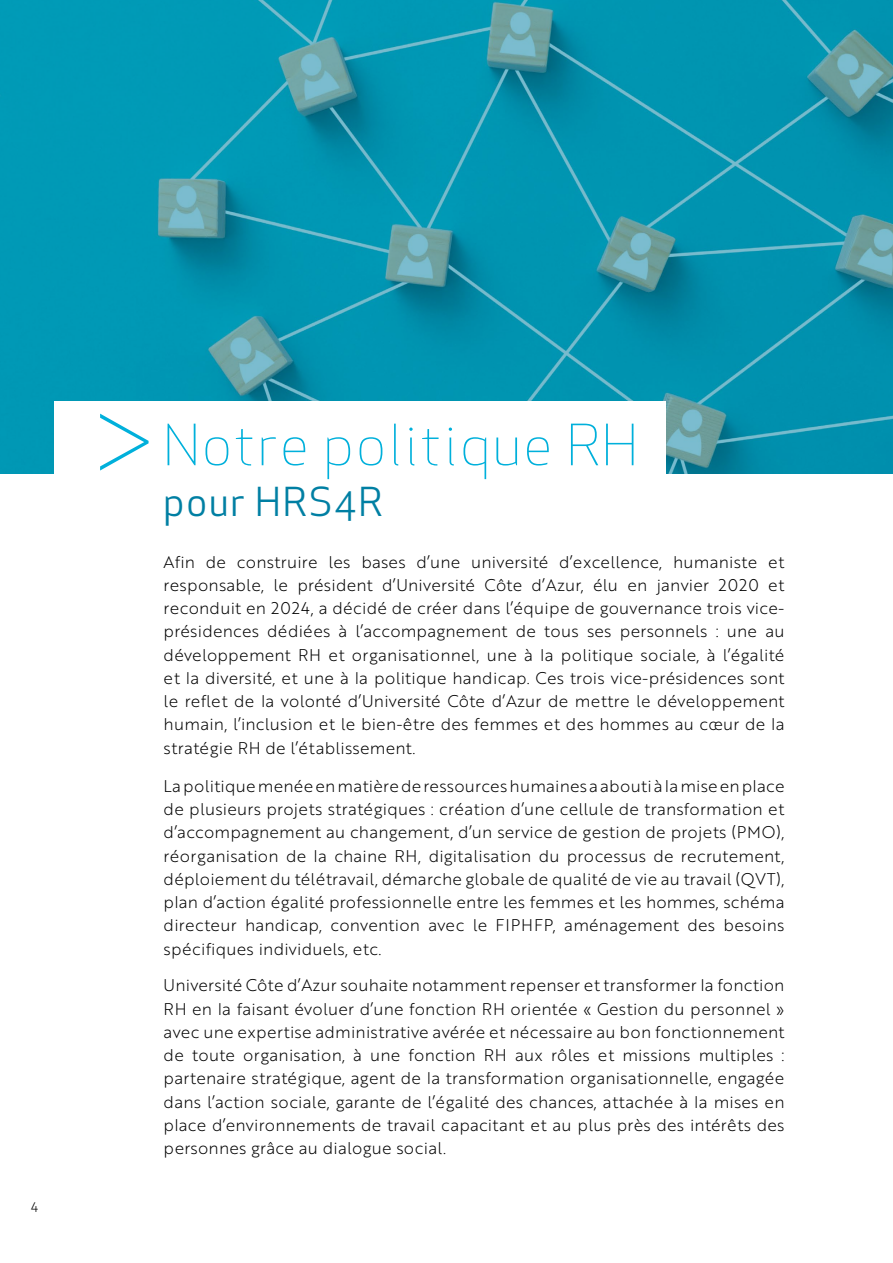
<style>
.page{position:relative;width:893px;height:1263px;background:#fff}
.page>*{position:absolute;margin:0;border:0;box-sizing:border-box;transform-origin:0 0}
.t1{font:300 124.2px "Apex New";color:#00b0db}
.t2{font:300 55.5px "Apex New";letter-spacing:.05em;color:#00b0db}
.t3{font:39px "Apex New";letter-spacing:.05em;color:#007fa3}
.t4{font:16.5px/23.2px "Brother 1816 Light";letter-spacing:.01em;color:#000;text-align:justify}
.t5{font:13.5px "Brother 1816 Light";color:#000}
</style>
<div class="page">
<svg style="left:0;top:0;width:893px;height:473px;background:#0a95b0"></svg>
<div style="left:54px;top:401px;width:611px;height:145px;background:#fff"></div>
<p class="t5" style="left:31px;top:1197px;width:9px">4</p>
<h1 class="t1" style="left:87px;top:363px;width:76px">&gt;</h1>
<h2 class="t2" style="left:164px;top:411px;width:475px">Notre politique RH</h2>
<h3 class="t3" style="left:164px;top:477px;width:220px">pour HRS4R</h3>
<p class="t4" style="left:164px;top:549px;width:622px">Afin de construire les bases d’une université d’excellence, humaniste et responsable, le président d’Université Côte d’Azur, élu en janvier 2020 et reconduit en 2024, a décidé de créer dans l’équipe de gouvernance trois vice&shy;présidences dédiées à l’accompagnement de tous ses personnels : une au développement RH et organisationnel, une à la politique sociale, à l’égalité et la diversité, et une à la politique handicap. Ces trois vice-présidences sont le reflet de la volonté d’Université Côte d’Azur de mettre le développement humain, l’inclusion et le bien-être des femmes et des hommes au cœur de la stratégie RH de l’établissement.</p>
<p class="t4" style="left:164px;top:774px;width:622px">La politique menée en matière de ressources humaines a abouti à la mise en place de plusieurs projets stratégiques : création d’une cellule de transformation et d’accompagnement au changement, d’un service de gestion de projets (PMO), réorganisation de la chaine RH, digitalisation du processus de recrutement, déploiement du télétravail, démarche globale de qualité de vie au travail (QVT), plan d’action égalité professionnelle entre les femmes et les hommes, schéma directeur handicap, convention avec le FIPHFP, aménagement des besoins spécifiques individuels, etc.</p>
<p class="t4" style="left:164px;top:973px;width:622px">Université Côte d’Azur souhaite notamment repenser et transformer la fonction RH en la faisant évoluer d’une fonction RH orientée « Gestion du personnel » avec une expertise administrative avérée et nécessaire au bon fonctionnement de toute organisation, à une fonction RH aux rôles et missions multiples : partenaire stratégique, agent de la transformation organisationnelle, engagée dans l’action sociale, garante de l’égalité des chances, attachée à la mises en place d’environnements de travail capacitant et au plus près des intérêts des personnes grâce au dialogue social.</p>
</div>
